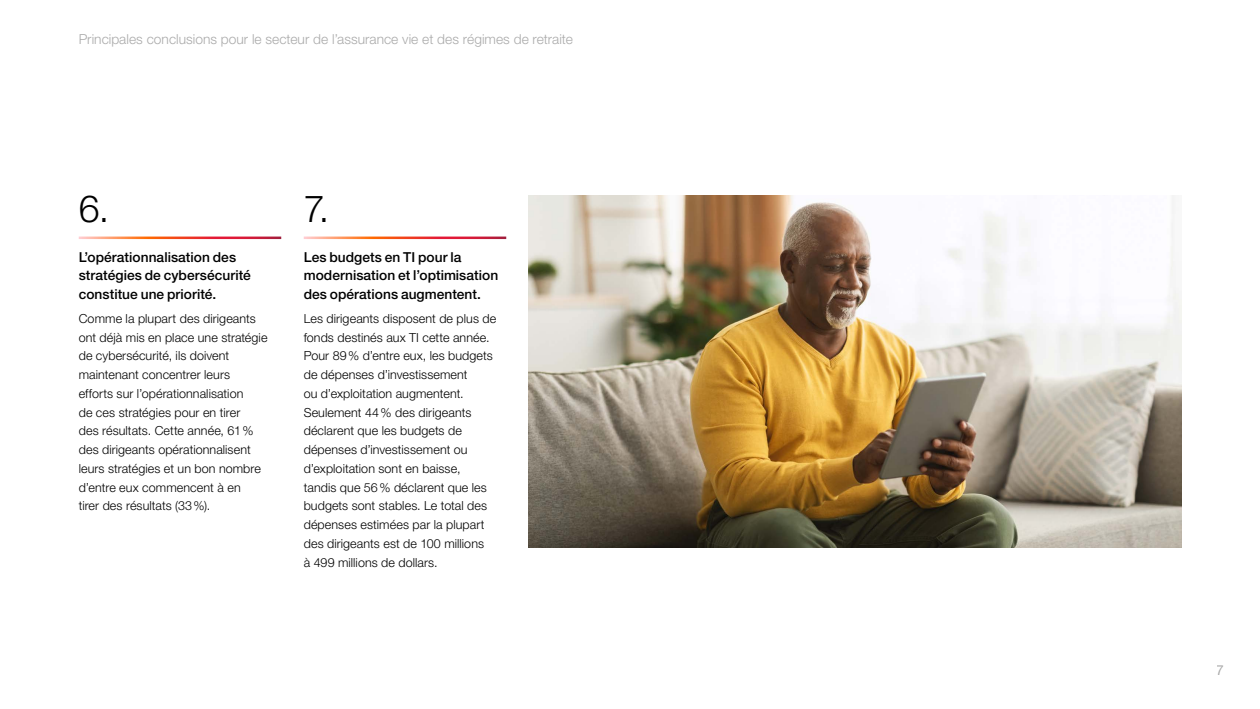
<style>
.page{position:relative;width:1260px;height:709px;background:#fff}
.page>*{position:absolute;margin:0;border:0;box-sizing:border-box;transform-origin:0 0}
.t1{font:300 37.5px "Helvetica Neue LT Pro";color:#000}
.t2{font:500 13.75px/18.8px "Helvetica Neue LT Pro";letter-spacing:.005em;color:#000}
.t3{font:300 13.75px "Helvetica Neue LT Pro";letter-spacing:.005em;color:#aaa}
.t4{font:13.75px "Helvetica Neue LT Pro";color:#aaa}
.t5{font:300 12.5px/18.8px "Helvetica Neue LT Pro";letter-spacing:.005em;color:#000}
</style>
<div class="page">
<img style="left:529px;top:195px;width:652px;height:353px">
<p class="t3" style="left:79px;top:31px;width:496px">Principales conclusions pour le secteur de l’assurance vie et des régimes de retraite</p>
<h1 class="t1" style="left:79px;top:186px;width:32px">6.</h1>
<h1 class="t1" style="left:304px;top:186px;width:27px">7.</h1>
<p class="t2" style="left:79px;top:247px;width:174px">L’opérationnalisation des stratégies de cybersécurité constitue une priorité.</p>
<p class="t5" style="left:79px;top:309px;width:190px">Comme la plupart des dirigeants ont déjà mis en place une stratégie de cybersécurité, ils doivent maintenant concentrer leurs efforts sur l’opérationnalisation<br>de ces stratégies pour en tirer<br>des résultats. Cette année, 61% des dirigeants opérationnalisent leurs stratégies et un bon nombre d’entre eux commencent à en<br>tirer des résultats (33%).</p>
<p class="t2" style="left:304px;top:247px;width:196px">Les budgets en TI pour la modernisation et l’optimisation des opérations augmentent.</p>
<p class="t5" style="left:304px;top:309px;width:194px">Les dirigeants disposent de plus de fonds destinés aux TI cette année.<br>Pour 89% d’entre eux, les budgets de dépenses d’investissement<br>ou d’exploitation augmentent.<br>Seulement 44% des dirigeants déclarent que les budgets de dépenses d’investissement ou d’exploitation sont en baisse, tandis que 56% déclarent que les budgets sont stables. Le total des dépenses estimées par la plupart des dirigeants est de 100 millions<br>à 499 millions de dollars.</p>
<p class="t4" style="left:1217px;top:661px;width:9px">7</p>
</div>
